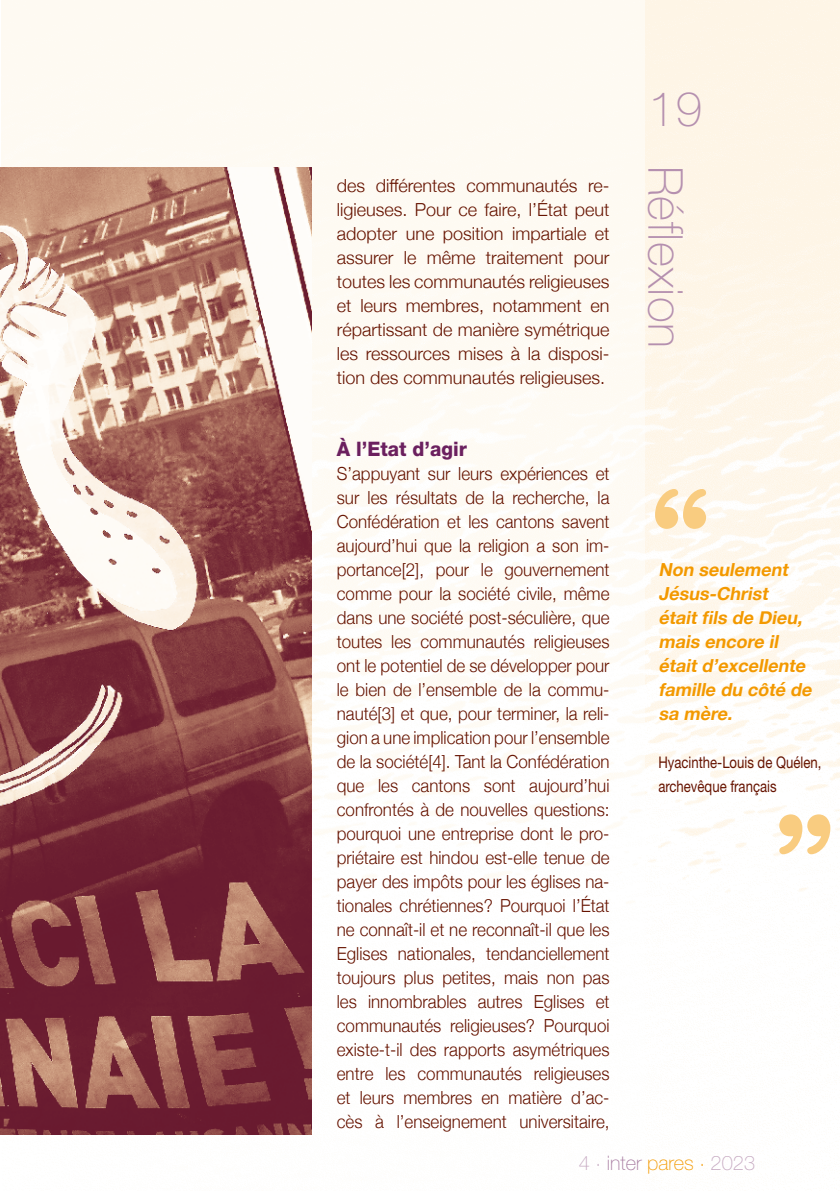
<style>
.page{position:relative;width:840px;height:1191px;background:#fff}
.page>*{position:absolute;margin:0;border:0;box-sizing:border-box;transform-origin:0 0}
.t1{font:700 condensed 144px "Helvetica Rounded";color:#f9cc80}
.t2{font:100 48px "Helvetica Neue";letter-spacing:.005em;color:#b590af}
.t3{font:100 20px "Helvetica Neue";color:#c4a6bf}
.t4{font:800 20px "Helvetica Neue";color:#6b205f;scale:.95 1}
.t5{font:300 18px/24px "Helvetica Neue";color:#661300;text-align:justify;scale:.94 1}
.t6{font:300 18px/24px "Helvetica Neue";color:#661300;text-align:justify}
.t7{font:italic 700 18px/24px "Helvetica Neue";color:#f39900}
.t8{font:16px/24px "Helvetica Neue";color:#661300;scale:.82 1}
.s1{color:#a6799f}
.s2{color:#f39900}
</style>
<div class="page">
<img style="left:0;top:0;width:839px;height:1168px">
<img style="left:0;top:167px;width:311px;height:967px">
<p class="t6" style="left:336px;top:173px;width:274px">des différentes communautés re&shy;ligieuses. Pour ce faire, l’État peut adopter une position impartiale et assurer le même traitement pour toutes les communautés religieuses et leurs membres, notamment en répartissant de manière symétrique les ressources mises à la disposi&shy;tion des communautés religieuses.</p>
<p class="t4" style="left:336px;top:437px;width:138px">À l’Etat d’agir</p>
<p class="t5" style="left:336px;top:461px;width:291px">S’appuyant sur leurs expériences et sur les résultats de la recherche, la Confédération et les cantons savent aujourd’hui que la religion a son im&shy;portance[2], pour le gouvernement comme pour la société civile, même dans une société post-séculière, que toutes les communautés religieuses ont le potentiel de se développer pour le bien de l’ensemble de la commu&shy;nauté[3] et que, pour terminer, la reli&shy;gion a une implication pour l’ensemble de la société[4]. Tant la Confédération que les cantons sont aujourd’hui confrontés à de nouvelles questions: pourquoi une entreprise dont le pro&shy;priétaire est hindou est-elle tenue de payer des impôts pour les églises na&shy;tionales chrétiennes? Pourquoi l’État ne connaît-il et ne reconnaît-il que les Eglises nationales, tendanciellement toujours plus petites, mais non pas les innombrables autres Eglises et communautés religieuses? Pourquoi existe-t-il des rapports asymétriques entre les communautés religieuses et leurs membres en matière d’ac&shy;cès à l’enseignement universitaire,</p>
<h2 class="t2" style="left:648px;top:81px;width:55px">19</h2>
<h2 class="t2" style="left:692px;top:166px;width:183px;rotate:90deg">Réflexion</h2>
<h1 class="t1" style="left:649px;top:455px;width:63px">“</h1>
<p class="t7" style="left:658px;top:557px;width:158px">Non seulement<br>Jésus-Christ était fils de Dieu, mais encore il était d’excellente famille du côté de sa mère.</p>
<p class="t8" style="left:658px;top:750px;width:200px">Hyacinthe-Louis de Quélen, archevêque français</p>
<h1 class="t1" style="left:773px;top:781px;width:63px">”</h1>
<p class="t3" style="left:578px;top:1151px;width:178px">4 . <span class="s1">inter</span> <span class="s2">pares </span><sup>.</sup> 2023</p>
</div>
